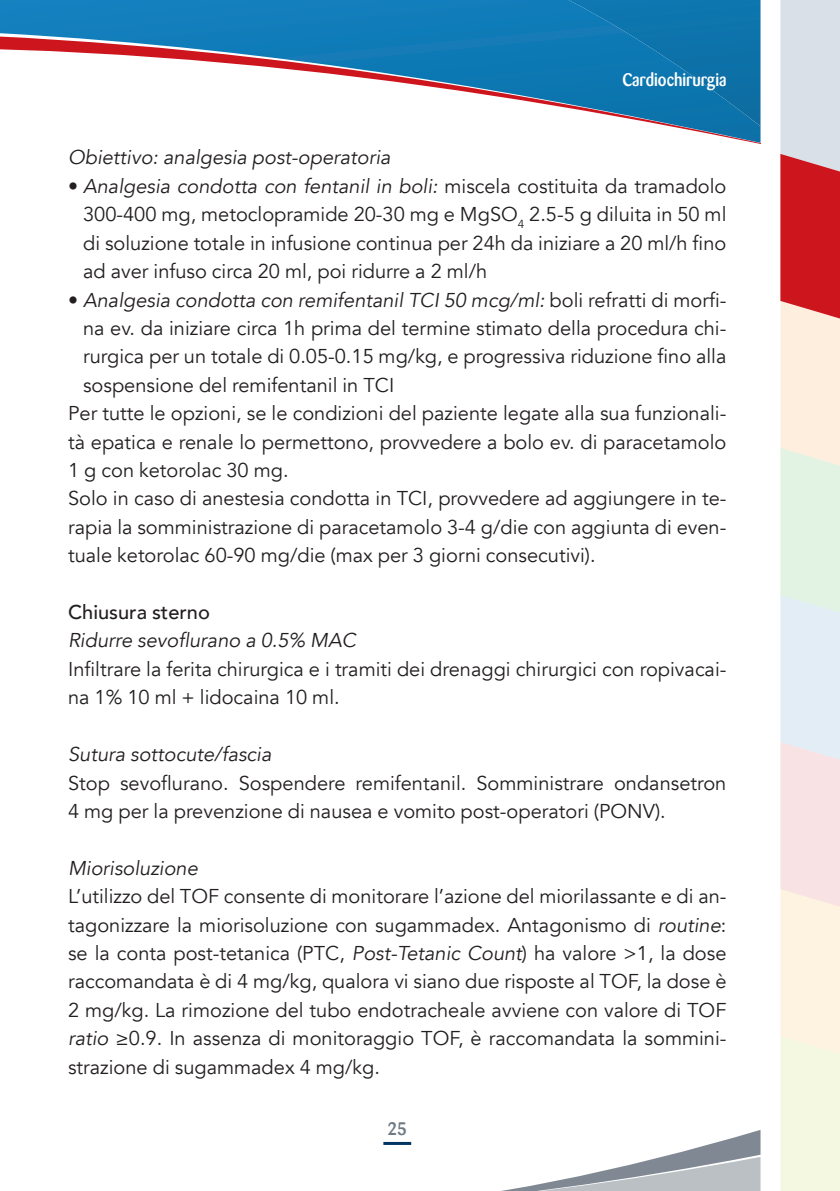
<style>
.page{position:relative;width:840px;height:1191px;background:#fff}
.page>*{position:absolute;margin:0;border:0;box-sizing:border-box;transform-origin:0 0}
.t1{font:20px/28.4px "Avenir";color:#231f20;text-align:justify}
.t2{font:italic 20px "Avenir";color:#231f20}
.t3{font:500 20px "Avenir";color:#231f20}
.t4{font:500 18px "Barmeno";color:#fff;scale:.9 1}
.t5{font:500 18px "Barmeno";color:#6e7a83}
.s1{font-style:italic}
</style>
<div class="page">
<svg style="left:384px;top:1130px;width:376px;height:61px"></svg>
<hr style="left:383px;top:1142px;width:28px;height:3px;background:#003562">
<svg style="left:0;top:0;width:760px;height:143px"></svg>
<img style="left:568px;top:0;width:192px;height:126px">
<svg style="left:780px;top:0;width:59px;height:1191px;background:#ead2cc"></svg>
<p class="t4" style="left:622px;top:69px;width:117px">Cardiochirurgia</p>
<p class="t2" style="left:68px;top:146px;width:324px">Obiettivo: analgesia post-operatoria</p>
<p class="t1" style="left:83px;top:172px;width:644px;text-indent:-15px">• <span class="s1">Analgesia condotta con fentanil in boli:</span> miscela costituita da tramadolo 300-400 mg, metoclopramide 20-30 mg e MgSO<sub>4</sub> 2.5-5 g diluita in 50 ml di soluzione totale in infusione continua per 24h da iniziare a 20 ml/h fino ad aver infuso circa 20 ml, poi ridurre a 2 ml/h</p>
<p class="t1" style="left:83px;top:286px;width:644px;text-indent:-15px">• <span class="s1">Analgesia condotta con remifentanil TCI 50 mcg/ml:</span> boli refratti di morfi&shy;na ev. da iniziare circa 1h prima del termine stimato della procedura chi&shy;rurgica per un totale di 0.05-0.15 mg/kg, e progressiva riduzione fino alla sospensione del remifentanil in TCI</p>
<p class="t1" style="left:68px;top:399px;width:659px">Per tutte le opzioni, se le condizioni del paziente legate alla sua funzionali&shy;tà epatica e renale lo permettono, provvedere a bolo ev. di paracetamolo 1 g con ketorolac 30 mg.</p>
<p class="t1" style="left:68px;top:485px;width:659px">Solo in caso di anestesia condotta in TCI, provvedere ad aggiungere in te&shy;rapia la somministrazione di paracetamolo 3-4 g/die con aggiunta di even&shy;tuale ketorolac 60-90 mg/die (max per 3 giorni consecutivi).</p>
<p class="t3" style="left:68px;top:595px;width:143px">Chiusura sterno</p>
<p class="t2" style="left:68px;top:628px;width:289px">Ridurre sevoflurano a 0.5% MAC</p>
<p class="t1" style="left:68px;top:655px;width:659px">Infiltrare la ferita chirurgica e i tramiti dei drenaggi chirurgici con ropivacai&shy;na 1% 10 ml + lidocaina 10 ml.</p>
<p class="t2" style="left:68px;top:742px;width:205px">Sutura sottocute/fascia</p>
<p class="t1" style="left:68px;top:769px;width:659px">Stop sevoflurano. Sospendere remifentanil. Somministrare ondansetron<br>4 mg per la prevenzione di nausea e vomito post-operatori (PONV).</p>
<p class="t2" style="left:68px;top:856px;width:131px">Miorisoluzione</p>
<p class="t1" style="left:68px;top:882px;width:659px">L’utilizzo del TOF consente di monitorare l’azione del miorilassante e di an&shy;tagonizzare la miorisoluzione con sugammadex. Antagonismo di <span class="s1">routine</span>: se la conta post-tetanica (PTC, <span class="s1">Post-Tetanic Count</span>) ha valore &gt;1, la dose raccomandata è di 4 mg/kg, qualora vi siano due risposte al TOF, la dose è 2 mg/kg. La rimozione del tubo endotracheale avviene con valore di TOF <span class="s1">ratio</span> ≥0.9. In assenza di monitoraggio TOF, è raccomandata la sommini&shy;strazione di sugammadex 4 mg/kg.</p>
<p class="t5" style="left:387px;top:1118px;width:21px">25</p>
</div>
